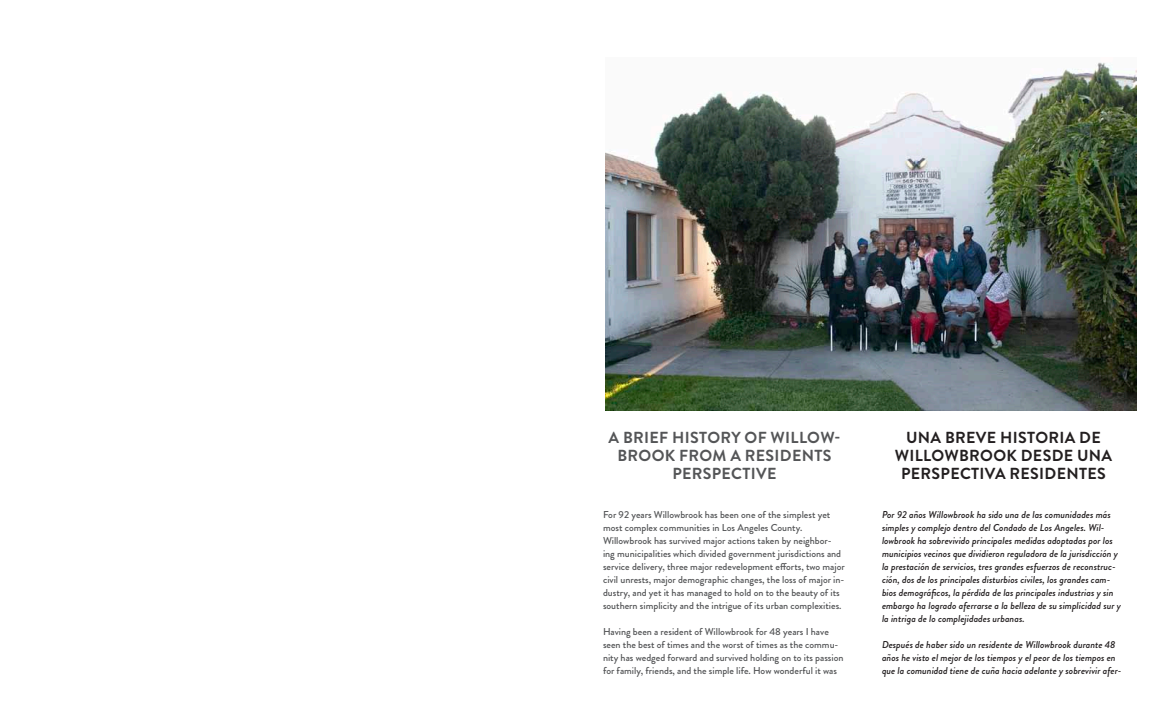
<style>
.page{position:relative;width:1152px;height:720px;background:#fff}
.page>*{position:absolute;margin:0;border:0;box-sizing:border-box;transform-origin:0 0}
.t1{font:700 16px "Brandon Grotesque";letter-spacing:.02em;color:#231f20}
.t2{font:700 16px "Brandon Grotesque";letter-spacing:.02em;color:#545557}
.t3{font:italic 500 10px/13px "Brandon Grotesque";color:#231f20}
.t4{font:500 10px/13px "Brandon Grotesque";color:#545557}
</style>
<div class="page">
<img style="left:605px;top:62px;width:531px;height:348px">
<h1 class="t2" style="left:609px;top:426px;width:34px">A BRIEF</h1>
<h1 class="t2" style="left:672px;top:426px;width:23px">HISTOR</h1>
<h1 class="t2" style="left:731px;top:426px;width:111px">Y OF WI LLOW-</h1>
<h1 class="t2" style="left:617px;top:444px;width:13px">BROO</h1>
<h1 class="t2" style="left:665px;top:444px;width:27px">K FROM</h1>
<h1 class="t2" style="left:730px;top:444px;width:36px">A RESIDENTS</h1>
<h1 class="t2" style="left:672px;top:462px;width:20px">PERSPECTI</h1>
<h1 class="t2" style="left:756px;top:462px;width:20px">VE</h1>
<p class="t4" style="left:603px;top:508px;width:243px">For 92 years Willowbrook has been one of the simplest yet most complex communities in Los Angeles County.<br>Willowbrook has survived major actions taken by neighbor&shy;ing municipalities which divided government jurisdictions and service delivery, three major redevelopment efforts, two major civil unrests, major demographic changes, the loss of major in&shy;dustry, and yet it has managed to hold on to the beauty of its southern simplicity and the intrigue of its urban complexities.</p>
<p class="t4" style="left:603px;top:625px;width:242px">Having been a resident of Willowbrook for 48 years I have seen the best of times and the worst of times as the commu&shy;nity has wedged forward and survived holding on to its passion for family, friends, and the simple life. How wonderful it was</p>
<h1 class="t1" style="left:906px;top:426px;width:50px">UNA BRE</h1>
<h1 class="t1" style="left:976px;top:426px;width:35px">VE HISTORIA</h1>
<h1 class="t1" style="left:1079px;top:426px;width:11px">DE</h1>
<h1 class="t1" style="left:895px;top:444px;width:50px">WI LLOWBROO</h1>
<h1 class="t1" style="left:1006px;top:444px;width:26px">K DESDE</h1>
<h1 class="t1" style="left:1077px;top:444px;width:13px">UNA</h1>
<h1 class="t1" style="left:901px;top:462px;width:20px">PERSPECTI</h1>
<h1 class="t1" style="left:985px;top:462px;width:46px">VA RESIDENTES</h1>
<p class="t3" style="left:882px;top:508px;width:241px">Por 92 años Willowbrook ha sido una de las comunidades más simples y complejo dentro del Condado de Los Angeles. Wil&shy;lowbrook ha sobrevivido principales medidas adoptadas por los municipios vecinos que dividieron reguladora de la jurisdicción y la prestación de servicios, tres grandes esfuerzos de reconstruc&shy;ción, dos de los principales disturbios civiles, los grandes cam&shy;bios demográficos, la pérdida de las principales industrias y sin embargo ha logrado aferrarse a la belleza de su simplicidad sur y la intriga de lo complejidades urbanas.</p>
<p class="t3" style="left:882px;top:638px;width:241px">Después de haber sido un residente de Willowbrook durante 48 años he visto el mejor de los tiempos y el peor de los tiempos en que la comunidad tiene de cuña hacia adelante y sobrevivir afer-</p>
</div>
